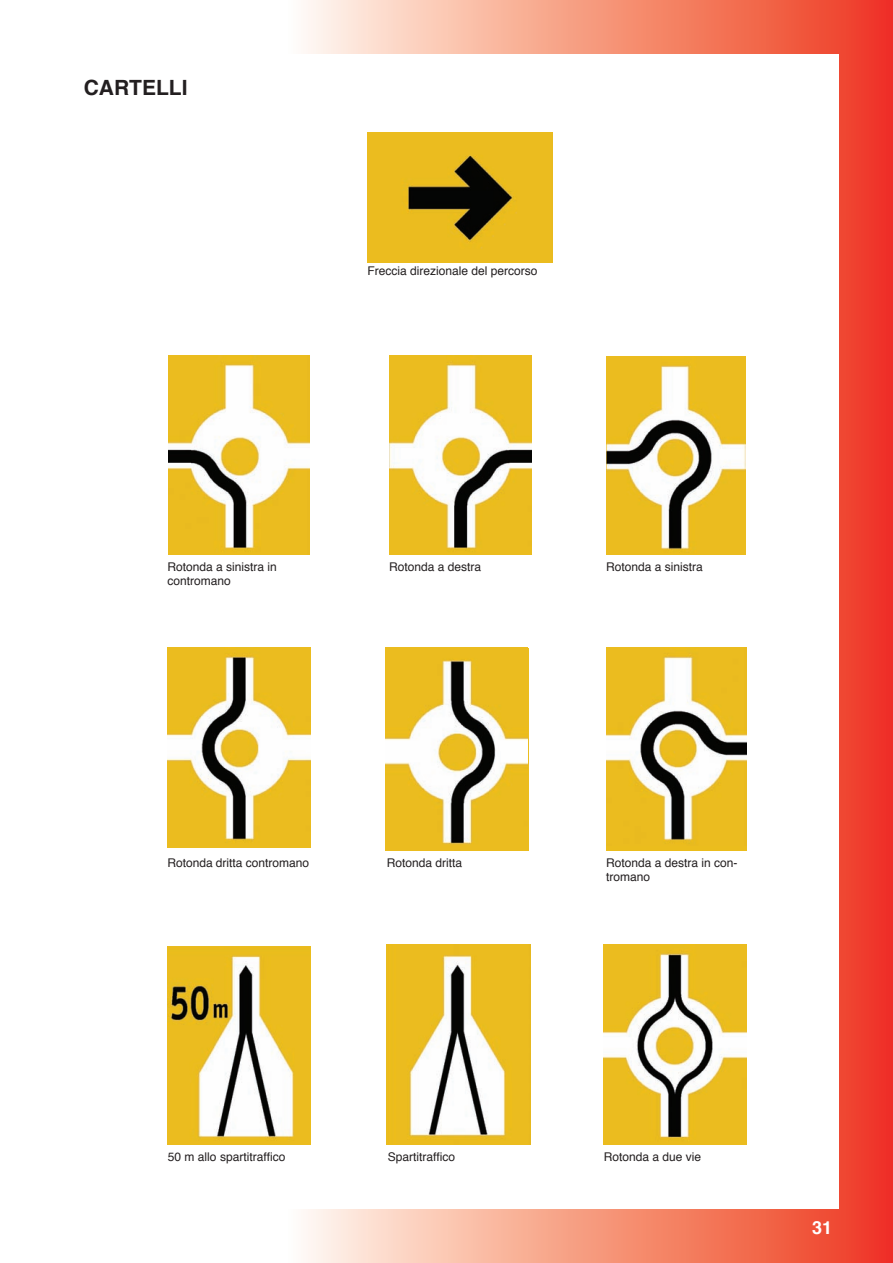
<style>
.page{position:relative;width:893px;height:1263px;background:#fff}
.page>*{position:absolute;margin:0;border:0;box-sizing:border-box;transform-origin:0 0}
.t1{font:700 21px "Helvetica";color:#231f20}
.t2{font:700 18px "Helvetica";color:#fff}
.t3{font:12px/14.4px "Helvetica";color:#231f20}
</style>
<div class="page">
<div style="left:283px;top:0;width:610px;height:1263px;background:linear-gradient(to right,#fffeef,#ee381a)"></div>
<div style="left:54px;top:54px;width:785px;height:1155px;background:#fff"></div>
<img style="left:169px;top:356px;width:140px;height:198px">
<img style="left:389px;top:356px;width:142px;height:198px">
<img style="left:606px;top:356px;width:140px;height:198px">
<img style="left:606px;top:648px;width:141px;height:198px">
<img style="left:386px;top:648px;width:142px;height:202px">
<img style="left:167px;top:647px;width:143px;height:201px">
<img style="left:604px;top:945px;width:143px;height:199px">
<img style="left:387px;top:944px;width:143px;height:201px">
<img style="left:168px;top:946px;width:142px;height:199px">
<img style="left:367px;top:133px;width:186px;height:129px">
<h1 class="t1" style="left:84px;top:71px;width:105px">CARTELLI</h1>
<p class="t3" style="left:367px;top:264px;width:172px">Freccia direzionale del percorso</p>
<p class="t3" style="left:167px;top:560px;width:111px">Rotonda a sinistra in contromano</p>
<p class="t3" style="left:389px;top:560px;width:94px">Rotonda a destra</p>
<p class="t3" style="left:606px;top:560px;width:98px">Rotonda a sinistra</p>
<p class="t3" style="left:167px;top:856px;width:143px">Rotonda dritta contromano</p>
<p class="t3" style="left:387px;top:856px;width:77px">Rotonda dritta</p>
<p class="t3" style="left:606px;top:856px;width:133px">Rotonda a destra in con&shy;tromano</p>
<p class="t3" style="left:168px;top:1150px;width:119px">50 m allo spartitraffico</p>
<p class="t3" style="left:388px;top:1150px;width:69px">Spartitraffico</p>
<p class="t3" style="left:604px;top:1150px;width:99px">Rotonda a due vie</p>
<h2 class="t2" style="left:812px;top:1213px;width:22px">31</h2>
</div>
